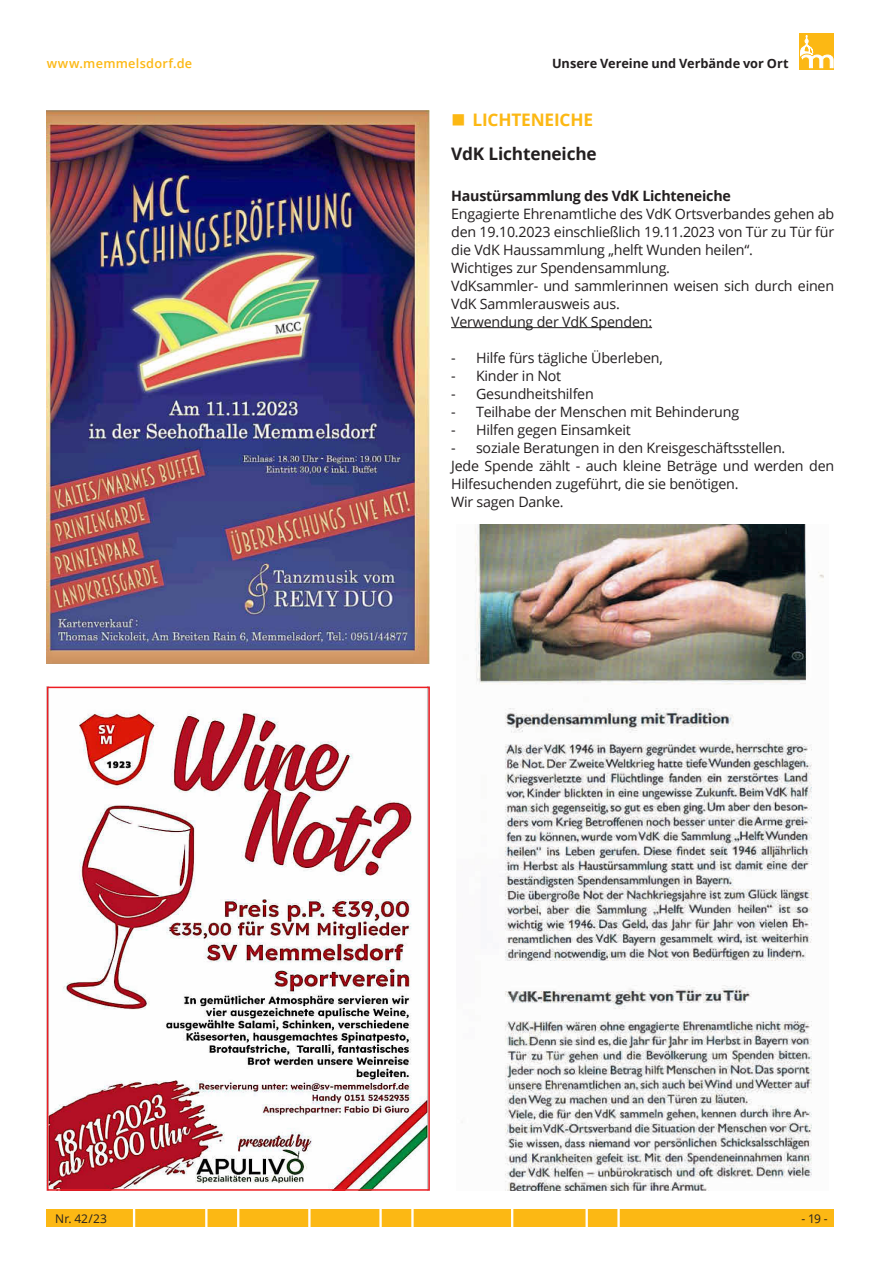
<style>
.page{position:relative;width:881px;height:1263px;background:#fff}
.page>*{position:absolute;margin:0;border:0;box-sizing:border-box;transform-origin:0 0}
.t1{font:700 17.25px "Open Sans";letter-spacing:-.01em;color:#231f20}
.t2{font:700 17.25px "Open Sans";letter-spacing:-.01em;color:#fcb814}
.t3{font:14.25px/18px "Open Sans";letter-spacing:-.015em;color:#231f20}
.t4{font:700 14.25px "Open Sans";letter-spacing:-.015em;color:#231f20}
.t5{font:700 12.75px "Open Sans";color:#231f20}
.t6{font:600 12.75px "Open Sans";letter-spacing:.02em;color:#fcb814}
.t7{font:12px "Open Sans";color:#231f20}
</style>
<div class="page">
<svg style="left:799px;top:34px;width:34px;height:36px"></svg>
<svg style="left:799px;top:35px;width:34px;height:33px"></svg>
<div style="left:47px;top:1210px;width:786px;height:17px;background:#fcb814"></div>
<svg style="left:133px;top:1210px;width:2px;height:17px"></svg>
<svg style="left:205px;top:1210px;width:2px;height:17px"></svg>
<svg style="left:237px;top:1210px;width:2px;height:17px"></svg>
<svg style="left:308px;top:1210px;width:2px;height:17px"></svg>
<svg style="left:379px;top:1210px;width:2px;height:17px"></svg>
<svg style="left:411px;top:1210px;width:2px;height:17px"></svg>
<svg style="left:511px;top:1210px;width:2px;height:17px"></svg>
<svg style="left:585px;top:1210px;width:2px;height:17px"></svg>
<svg style="left:617px;top:1210px;width:2px;height:17px"></svg>
<img style="left:47px;top:111px;width:382px;height:552px">
<img style="left:50px;top:712px;width:376px;height:476px">
<div style="left:47px;top:687px;width:382px;height:504px;border:2px solid #ee1d23"></div>
<hr style="left:451px;top:327px;width:200px;height:1px;background:#231f20">
<img style="left:475px;top:525px;width:349px;height:666px">
<p class="t6" style="left:47px;top:55px;width:147px">www.memmelsdorf.de</p>
<p class="t5" style="left:552px;top:54px;width:238px">Unsere Vereine und Verbände vor Ort</p>
<p class="t2" style="left:451px;top:108px;width:143px">■ LICHTENEICHE</p>
<p class="t1" style="left:451px;top:141px;width:147px">VdK Lichteneiche</p>
<p class="t4" style="left:451px;top:185px;width:281px">Haustürsammlung des VdK Lichteneiche</p>
<p class="t3" style="left:451px;top:204px;width:384px">Engagierte Ehrenamtliche des VdK Ortsverbandes gehen ab den 19.10.2023 einschließlich 19.11.2023 von Tür zu Tür für die VdK Haussammlung „helft Wunden heilen“.<br>Wichtiges zur Spendensammlung.<br>VdKsammler- und sammlerinnen weisen sich durch einen VdK Sammlerausweis aus.<br>Verwendung der VdK Spenden:</p>
<p class="t3" style="left:451px;top:348px;width:213px">- Hilfe fürs tägliche Überleben,</p>
<p class="t3" style="left:451px;top:366px;width:112px">- Kinder in Not</p>
<p class="t3" style="left:451px;top:384px;width:144px">- Gesundheitshilfen</p>
<p class="t3" style="left:451px;top:402px;width:289px">- Teilhabe der Menschen mit Behinderung</p>
<p class="t3" style="left:451px;top:420px;width:181px">- Hilfen gegen Einsamkeit</p>
<p class="t3" style="left:451px;top:438px;width:384px">- soziale Beratungen in den Kreisgeschäftsstellen.<br>Jede Spende zählt - auch kleine Beträge und werden den Hilfesuchenden zugeführt, die sie benötigen.<br>Wir sagen Danke.</p>
<p class="t7" style="left:55px;top:1211px;width:53px">Nr. 42/23</p>
<p class="t7" style="left:801px;top:1211px;width:28px">- 19 -</p>
</div>
